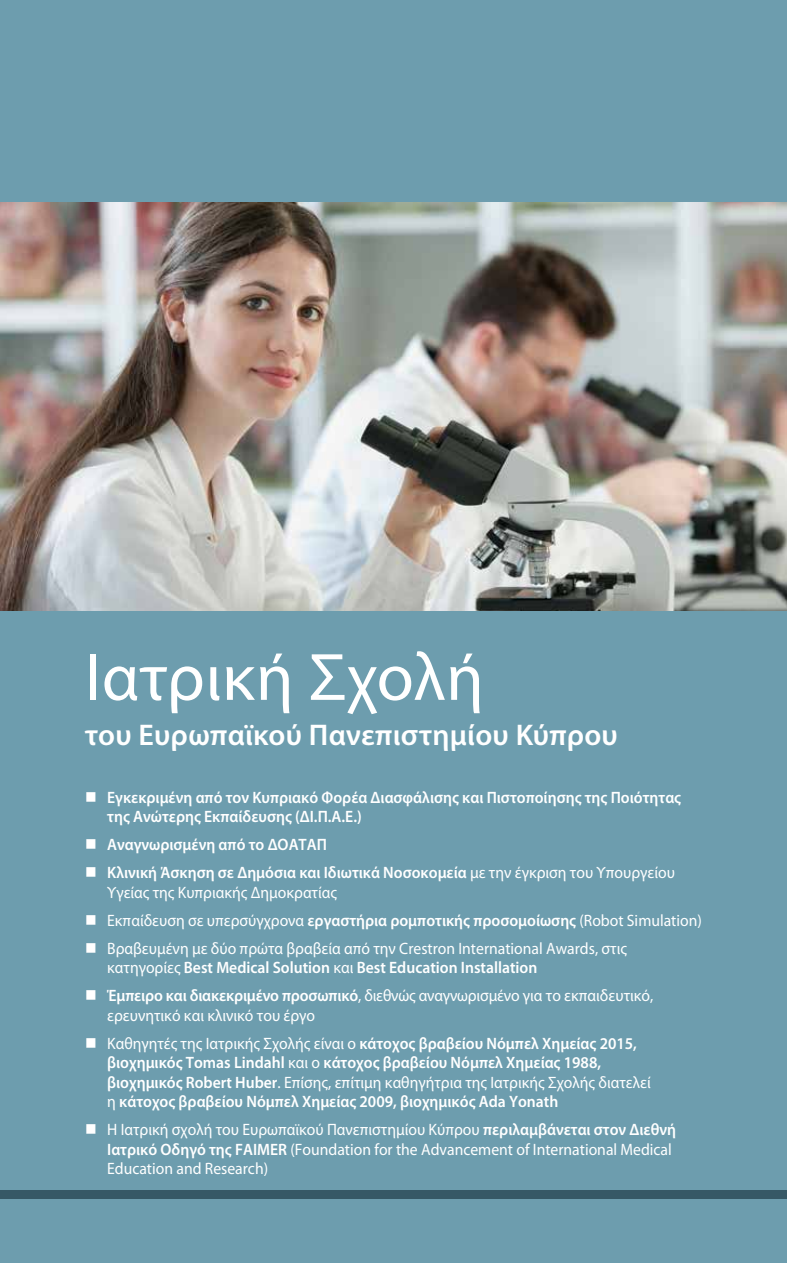
<style>
.page{position:relative;width:787px;height:1263px;background:#6d9dae}
.page>*{position:absolute;margin:0;border:0;box-sizing:border-box;transform-origin:0 0}
.t1{font:67.5px "Myriad Pro";letter-spacing:.005em;color:#fff}
.t2{font:600 30px "Myriad Pro";letter-spacing:.01em;color:#fff}
.t3{font:16.5px/19.5px "Myriad Pro";color:#fff;scale:.95 1}
.t4{font:600 16.5px/19.5px "Myriad Pro";color:#fff;scale:.95 1}
.s1{font-weight:600}
.s2{font-weight:400}
</style>
<div class="page">
<div style="left:0;top:1191px;width:787px;height:8px;background:#365866"></div>
<img style="left:0;top:203px;width:787px;height:408px">
<h1 class="t1" style="left:85px;top:640px;width:400px">Ιατρική Σχολή</h1>
<h2 class="t2" style="left:85px;top:718px;width:534px">του Ευρωπαϊκού Πανεπιστημίου Κύπρου</h2>
<p class="t4" style="left:107px;top:788px;width:605px;text-indent:-22px">■ Εγκεκριμένη από τον Κυπριακό Φορέα Διασφάλισης και Πιστοποίησης της Ποιότητας της Ανώτερης Εκπαίδευσης (ΔΙ.Π.Α.Ε.)</p>
<p class="t4" style="left:85px;top:835px;width:256px">■ Αναγνωρισμένη από το ΔΟΑΤΑΠ</p>
<p class="t3" style="left:107px;top:863px;width:599px;text-indent:-22px">■ <span class="s1">Κλινική Άσκηση σε Δημόσια και Ιδιωτικά Νοσοκομεία</span> με την έγκριση του Υπουργείου<br>Υγείας της Κυπριακής Δημοκρατίας</p>
<p class="t3" style="left:85px;top:911px;width:651px">■ Εκπαίδευση σε υπερσύγχρονα <span class="s1">εργαστήρια ρομποτικής προσομοίωσης</span> (Robot Simulation)</p>
<p class="t3" style="left:107px;top:939px;width:548px;text-indent:-22px">■ Βραβευμένη με δύο πρώτα βραβεία από την Crestron International Awards, στις κατηγορίες <span class="s1">Best Medical Solution</span> και <span class="s1">Best Education Installation</span></p>
<p class="t3" style="left:107px;top:986px;width:576px;text-indent:-22px">■ <span class="s1">Έμπειρο και διακεκριμένο προσωπικό</span>, διεθνώς αναγνωρισμένο για το εκπαιδευτικό, ερευνητικό και κλινικό του έργο</p>
<p class="t4" style="left:107px;top:1034px;width:573px;text-indent:-22px">■ <span class="s2">Καθηγητές της Ιατρικής Σχολής είναι ο</span> κάτοχος βραβείου Νόμπελ Χημείας 2015, βιοχημικός Tomas Lindahl <span class="s2">και ο</span> κάτοχος βραβείου Νόμπελ Χημείας 1988, βιοχημικός Robert Huber<span class="s2">. Επίσης, επίτιμη καθηγήτρια της Ιατρικής Σχολής διατελεί η</span> κάτοχος βραβείου Νόμπελ Χημείας 2009, βιοχημικός Ada Yonath</p>
<p class="t3" style="left:107px;top:1120px;width:600px;text-indent:-22px">■ Η Ιατρική σχολή του Ευρωπαϊκού Πανεπιστημίου Κύπρου <span class="s1">περιλαμβάνεται στον Διεθνή<br>Ιατρικό Οδηγό της FAIMER</span> (Foundation for the Advancement of International Medical<br>Education and Research)</p>
</div>
